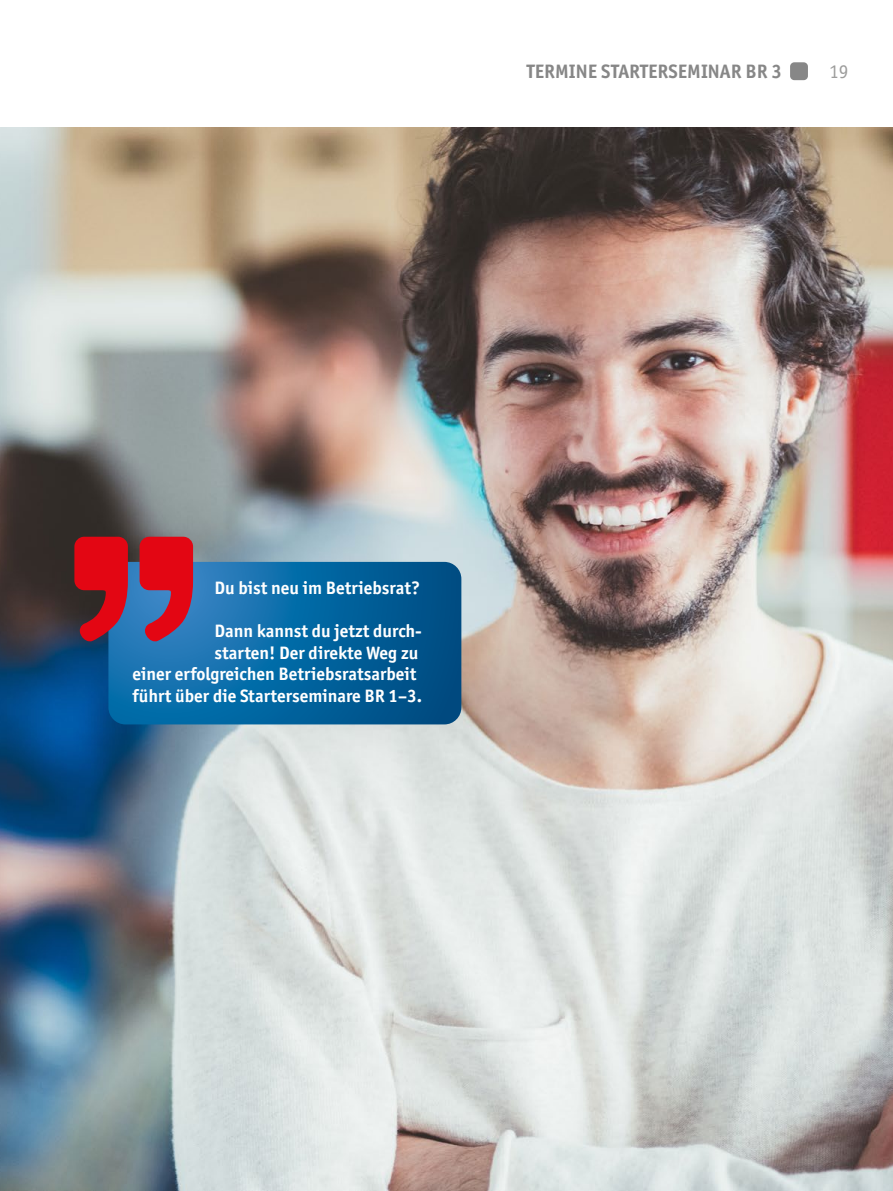
<style>
.page{position:relative;width:893px;height:1191px;background:#fff}
.page>*{position:absolute;margin:0;border:0;box-sizing:border-box;transform-origin:0 0}
.t1{font:700 19.5px "Officina Sans ITC Std";color:#878787}
.t2{font:19.5px "Officina Sans ITC Std";color:#9d9d9c}
.t3{font:700 18px "Officina Sans ITC Std";color:#fff}
</style>
<div class="page">
<img style="left:0;top:128px;width:893px;height:1063px">
<div style="left:790px;top:62px;width:18px;height:18px;background:#878787;border-radius:4px"></div>
<svg style="left:108px;top:562px;width:353px;height:162px;background:#09659f"></svg>
<svg style="left:74px;top:537px;width:119px;height:105px;background:#a22840"></svg>
<p class="t1" style="left:527px;top:59px;width:257px">TERMINE STARTERSEMINAR BR 3</p>
<p class="t2" style="left:829px;top:60px;width:21px">19</p>
<p class="t3" style="left:214px;top:576px;width:207px">Du bist neu im Betriebsrat?</p>
<p class="t3" style="left:214px;top:620px;width:209px">Dann kannst du jetzt durch-</p>
<p class="t3" style="left:214px;top:641px;width:206px">starten! Der direkte Weg zu</p>
<p class="t3" style="left:132px;top:663px;width:286px">einer erfolgreichen Betriebsratsarbeit</p>
<p class="t3" style="left:132px;top:684px;width:291px">führt über die Starterseminare BR 1–3.</p>
</div>
